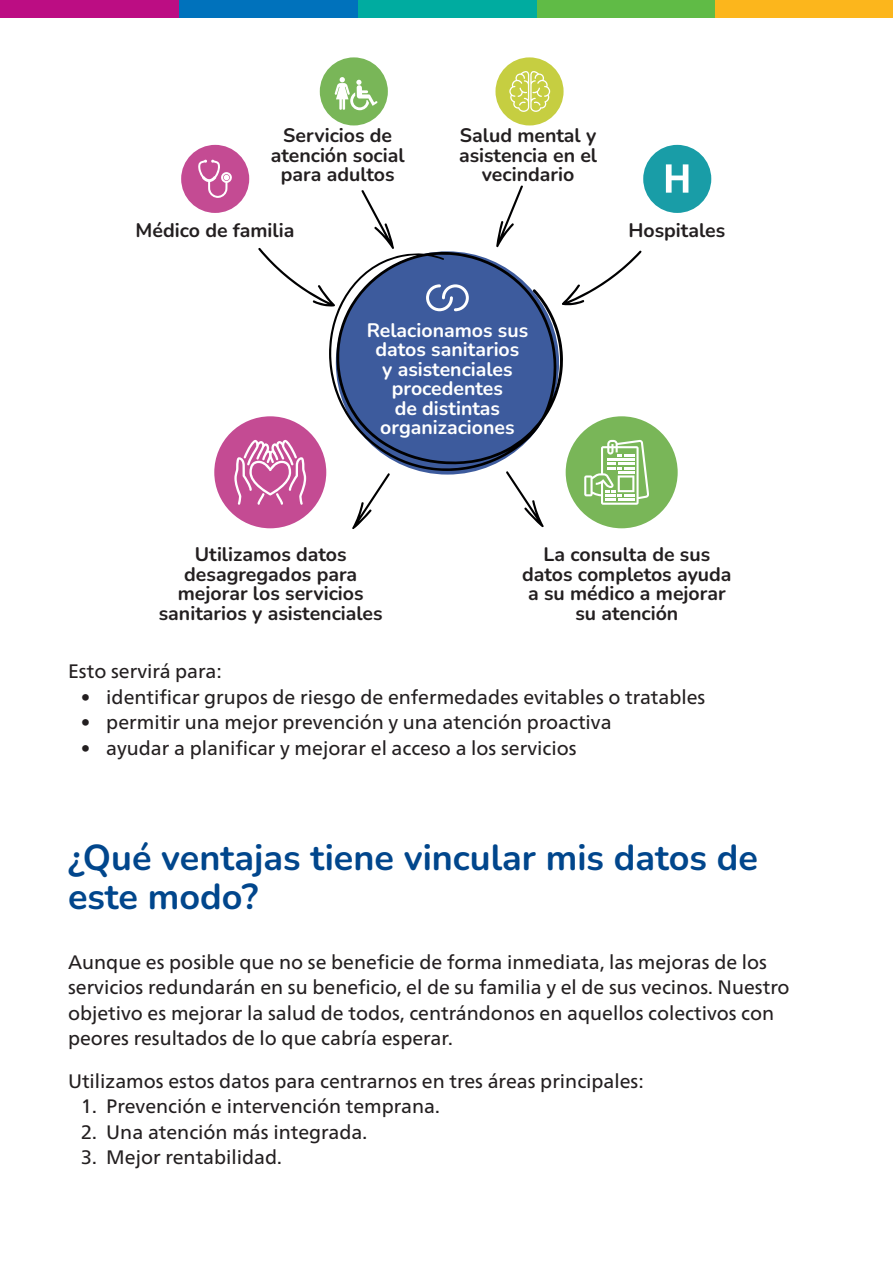
<style>
.page{position:relative;width:893px;height:1263px;background:#fff}
.page>*{position:absolute;margin:0;border:0;box-sizing:border-box;transform-origin:0 0}
.t1{font:700 36px/39px "Nunito";color:#01468c}
.t2{font:19.5px/25.5px "Frutiger Neue LTW1 G";color:#231f20}
.t3{font:700 19.5px/19.5px "Nunito";color:#231f20;text-align:center}
.t4{font:700 19.5px/19.5px "Nunito";color:#fff;text-align:center}
</style>
<div class="page">
<div style="left:181px;top:145px;width:68px;height:68px;background:#c44b93;border-radius:34px"></div>
<svg style="left:198px;top:159px;width:34px;height:39px"></svg>
<svg style="left:563px;top:250px;width:79px;height:55px"></svg>
<svg style="left:496px;top:185px;width:27px;height:63px"></svg>
<svg style="left:361px;top:190px;width:33px;height:59px"></svg>
<svg style="left:258px;top:247px;width:71px;height:60px"></svg>
<svg style="left:329px;top:252px;width:234px;height:219px;fill:#3d5b9d"></svg>
<svg style="left:426px;top:284px;width:43px;height:27px"></svg>
<div style="left:566px;top:416px;width:112px;height:112px;background:#79b658;border-radius:56px"></div>
<svg style="left:584px;top:440px;width:65px;height:64px"></svg>
<div style="left:214px;top:416px;width:112px;height:112px;background:#c44b93;border-radius:56px"></div>
<svg style="left:234px;top:440px;width:72px;height:64px"></svg>
<svg style="left:352px;top:473px;width:38px;height:56px"></svg>
<svg style="left:506px;top:470px;width:38px;height:58px"></svg>
<div style="left:643px;top:145px;width:68px;height:68px;background:#199da7;border-radius:34px"></div>
<svg style="left:666px;top:164px;width:22px;height:29px"></svg>
<div style="left:320px;top:57px;width:68px;height:68px;background:#79b658;border-radius:34px"></div>
<svg style="left:334px;top:77px;width:43px;height:33px"></svg>
<div style="left:495px;top:57px;width:69px;height:68px;background:#c6ce41;border-radius:34px"></div>
<svg style="left:509px;top:71px;width:41px;height:41px"></svg>
<div style="left:0;top:0;width:180px;height:18px;background:#bc0d83"></div>
<div style="left:180px;top:0;width:178px;height:18px;background:#0072bc"></div>
<div style="left:358px;top:0;width:179px;height:18px;background:#00aca0"></div>
<div style="left:537px;top:0;width:178px;height:18px;background:#60bb46"></div>
<div style="left:715px;top:0;width:178px;height:18px;background:#fcb61c"></div>
<p class="t3" style="left:271px;top:125px;width:135px">Servicios de atención social para adultos</p>
<p class="t3" style="left:459px;top:125px;width:140px">Salud mental y asistencia en el vecindario</p>
<p class="t3" style="left:136px;top:220px;width:160px">Médico de familia</p>
<p class="t3" style="left:628px;top:220px;width:98px">Hospitales</p>
<p class="t4" style="left:367px;top:320px;width:163px">Relacionamos sus datos sanitarios<br>y asistenciales procedentes<br>de distintas organizaciones</p>
<p class="t3" style="left:159px;top:544px;width:225px">Utilizamos datos desagregados para mejorar los servicios sanitarios y asistenciales</p>
<p class="t3" style="left:522px;top:544px;width:211px">La consulta de sus datos completos ayuda a su médico a mejorar su atención</p>
<p class="t2" style="left:68px;top:659px;width:155px">Esto servirá para:</p>
<p class="t2" style="left:81px;top:684px;width:626px">• identificar grupos de riesgo de enfermedades evitables o tratables</p>
<p class="t2" style="left:81px;top:710px;width:532px">• permitir una mejor prevención y una atención proactiva</p>
<p class="t2" style="left:81px;top:735px;width:497px">• ayudar a planificar y mejorar el acceso a los servicios</p>
<p class="t1" style="left:68px;top:837px;width:691px">¿Qué ventajas tiene vincular mis datos de este modo?</p>
<p class="t2" style="left:68px;top:949px;width:723px">Aunque es posible que no se beneficie de forma inmediata, las mejoras de los servicios redundarán en su beneficio, el de su familia y el de sus vecinos. Nuestro objetivo es mejorar la salud de todos, centrándonos en aquellos colectivos con peores resultados de lo que cabría esperar.</p>
<p class="t2" style="left:68px;top:1068px;width:577px">Utilizamos estos datos para centrarnos en tres áreas principales:</p>
<p class="t2" style="left:81px;top:1094px;width:360px">1. Prevención e intervención temprana.</p>
<p class="t2" style="left:81px;top:1119px;width:288px">2. Una atención más integrada.</p>
<p class="t2" style="left:81px;top:1145px;width:203px">3. Mejor rentabilidad.</p>
</div>
